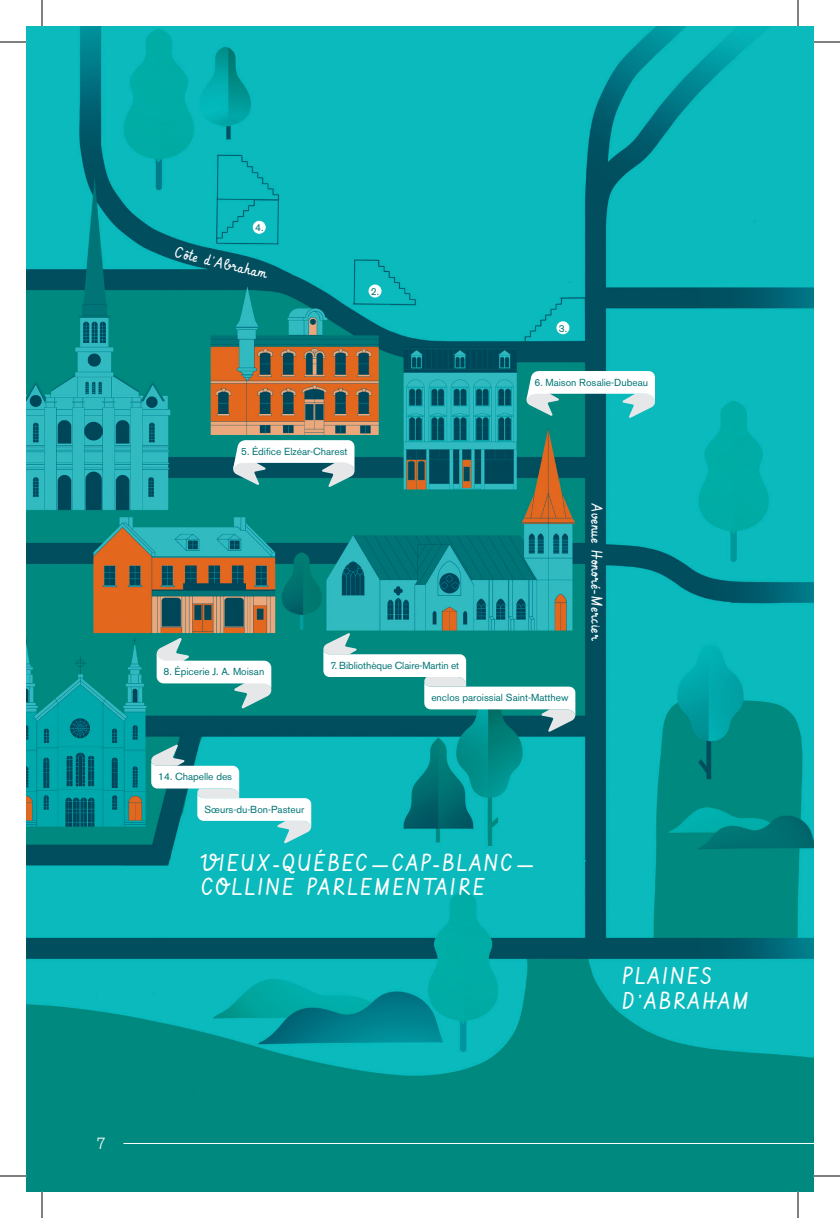
<style>
.page{position:relative;width:840px;height:1218px;background:#fff}
.page>*{position:absolute;margin:0;border:0;box-sizing:border-box;transform-origin:0 0}
._4-Carte_Quartiers{font:22.75px/24.5px "Vibur";letter-spacing:.075em;color:#fff}
._0-folio{font:300 15.75px "Akzidenz Grotesk";color:#fff}
._3-Carte_NomRues{font:14.88px "Vibur";color:#fff}
._2-Carte_NomLieux{font:10.15px "Akzidenz Grotesk BE";color:#007475}
</style>
<div class="page">
<img style="left:26px;top:26px;width:788px;height:1166px">
<svg style="left:233px;top:440px;width:122px;height:47px"></svg>
<svg style="left:151px;top:744px;width:160px;height:100px"></svg>
<svg style="left:156px;top:638px;width:116px;height:71px"></svg>
<svg style="left:323px;top:633px;width:252px;height:99px"></svg>
<svg style="left:526px;top:371px;width:129px;height:47px"></svg>
<div style="left:253px;top:221px;width:13px;height:13px;background:#fff;border-radius:50%"></div>
<div style="left:369px;top:285px;width:13px;height:13px;background:#fff;border-radius:50%"></div>
<div style="left:556px;top:321px;width:13px;height:13px;background:#fff;border-radius:50%"></div>
<hr style="left:123px;top:1143px;width:691px;height:1px;background:#fff">
<svg style="left:0;top:42px;width:26px;height:1px"></svg>
<svg style="left:814px;top:42px;width:26px;height:1px"></svg>
<svg style="left:0;top:1176px;width:26px;height:1px"></svg>
<svg style="left:814px;top:1176px;width:26px;height:1px"></svg>
<svg style="left:42px;top:0;width:1px;height:26px"></svg>
<svg style="left:42px;top:1192px;width:1px;height:26px"></svg>
<svg style="left:798px;top:0;width:1px;height:26px"></svg>
<svg style="left:798px;top:1192px;width:1px;height:26px"></svg>
<p class="_0-folio" style="left:97px;top:1135px;width:10px">7</p>
<p class="_2-Carte_NomLieux" style="left:255px;top:221px;width:10px">4.</p>
<p class="_3-Carte_NomRues" style="left:178px;top:243px;width:95px;rotate:13deg">Côte d’Abraham</p>
<p class="_2-Carte_NomLieux" style="left:371px;top:285px;width:10px">2.</p>
<p class="_2-Carte_NomLieux" style="left:241px;top:445px;width:108px">5. Édifice Elzéar-Charest</p>
<p class="_2-Carte_NomLieux" style="left:559px;top:322px;width:10px">3.</p>
<p class="_2-Carte_NomLieux" style="left:535px;top:376px;width:115px">6. Maison Rosalie-Dubeau</p>
<p class="_3-Carte_NomRues" style="left:606px;top:504px;width:138px;rotate:90deg">Avenue Honoré-Mercier</p>
<p class="_2-Carte_NomLieux" style="left:164px;top:666px;width:102px">8. Épicerie J. A. Moisan</p>
<p class="_2-Carte_NomLieux" style="left:330px;top:659px;width:130px">7. Bibliothèque Claire-Martin et</p>
<p class="_2-Carte_NomLieux" style="left:431px;top:692px;width:139px">enclos paroissial Saint-Matthew</p>
<p class="_2-Carte_NomLieux" style="left:158px;top:771px;width:75px">14. Chapelle des</p>
<p class="_2-Carte_NomLieux" style="left:204px;top:803px;width:101px">Sœurs-du-Bon-Pasteur</p>
<p class="_4-Carte_Quartiers" style="left:201px;top:852px;width:335px">VIEUX-QUÉBEC—CAP-BLANC—<br>COLLINE PARLEMENTAIRE</p>
<p class="_4-Carte_Quartiers" style="left:623px;top:965px;width:128px">PLAINES<br>D’ABRAHAM</p>
</div>
